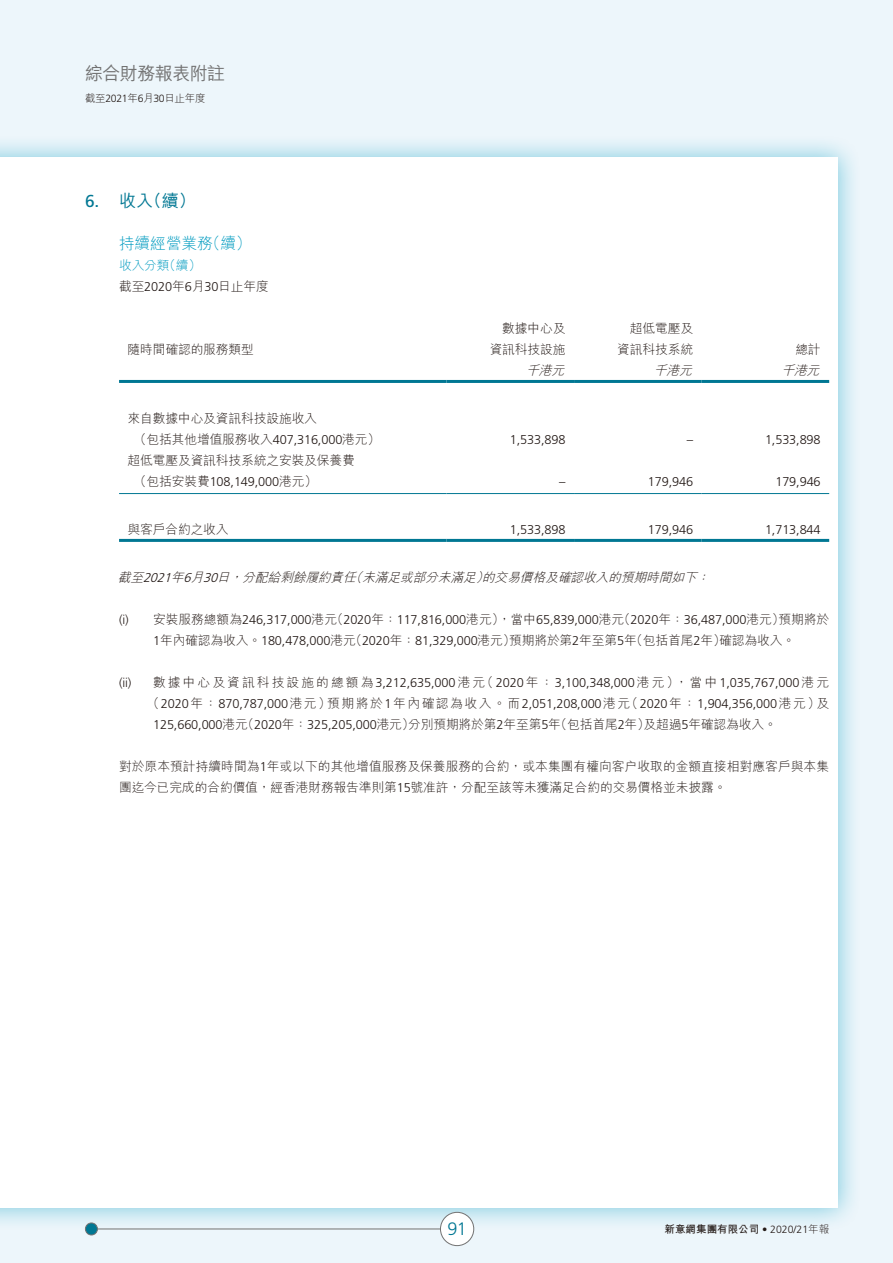
<style>
.page{position:relative;width:893px;height:1263px;background:#edf6fb}
.page>*{position:absolute;margin:0;border:0;box-sizing:border-box;transform-origin:0 0}
.t1{font:500 18px "M Hei HK";letter-spacing:-.03em;color:#727272}
.t2{font:300 18px "Frutiger LT Std";color:#007793}
.t3{font:500 17.25px "M Hei HK";color:#007793}
.t4{font:300 15.75px "M Hei HK";letter-spacing:-.01em;color:#009bc0}
.t5{font:300 12.75px/21px "M Hei HK";letter-spacing:-.01em;color:#231916}
.t6{font:300 12.75px/21px "Frutiger LT Std";letter-spacing:-.01em;color:#231916;text-align:center}
.t7{font:italic 300 12.75px "M Hei HK";color:#231916}
.t8{font:700 10.5px "M Hei HK";color:#231916}
.t9{font:300 10.5px "M Hei HK";letter-spacing:-.03em;color:#231916}
.s1{font-family:"Frutiger LT Std"}
.s2{font-family:"Frutiger LT Std";font-weight:400}
.s3{color:#009bc0}
.s4{font-family:"M Hei HK"}
.s5{font-family:"Frutiger LT Std";font-weight:300}
.s6{font-weight:300}
</style>
<div class="page">
<div style="left:0;top:133px;width:861px;height:1098px;background:#009bc0;opacity:.5"></div>
<div style="left:0;top:157px;width:838px;height:1051px;background:#fff"></div>
<hr style="left:91px;top:1228px;width:366px;height:1px;background:#727272">
<div style="left:440px;top:1212px;width:34px;height:33px;background:#fff;border-radius:50%"></div>
<div style="left:440px;top:1212px;width:34px;height:34px;border:1px solid #727272;border-radius:50%"></div>
<div style="left:85px;top:1223px;width:12px;height:12px;background:#007793;border-radius:50%"></div>
<div style="left:85px;top:1222px;width:13px;height:13px;border:1px solid #727272;border-radius:50%"></div>
<hr style="left:119px;top:380px;width:327px;height:3px;background:#007793">
<hr style="left:446px;top:380px;width:128px;height:3px;background:#007793">
<hr style="left:574px;top:380px;width:128px;height:3px;background:#007793">
<hr style="left:702px;top:380px;width:127px;height:3px;background:#007793">
<hr style="left:119px;top:493px;width:327px;height:1px;background:#007793">
<hr style="left:446px;top:493px;width:128px;height:1px;background:#007793">
<hr style="left:574px;top:493px;width:128px;height:1px;background:#007793">
<hr style="left:702px;top:493px;width:127px;height:1px;background:#007793">
<hr style="left:119px;top:539px;width:327px;height:3px;background:#007793">
<hr style="left:446px;top:539px;width:128px;height:3px;background:#007793">
<hr style="left:574px;top:539px;width:128px;height:3px;background:#007793">
<hr style="left:702px;top:539px;width:127px;height:3px;background:#007793">
<h1 class="t1" style="left:85px;top:60px;width:142px">綜合財務報表附註</h1>
<p class="t9" style="left:85px;top:91px;width:122px">截至<span class="s1">2021</span>年<span class="s1">6</span>月<span class="s1">30</span>日止年度</p>
<h2 class="t3" style="left:85px;top:188px;width:112px"><span class="s2">6.</span> 收入（續）</h2>
<p class="t4" style="left:119px;top:232px;width:134px">持續經營業務（續）</p>
<p class="t5" style="left:119px;top:255px;width:151px"><span class="s3">收入分類（續）<br></span>截至<span class="s1">2020</span>年<span class="s1">6</span>月<span class="s1">30</span>日止年度</p>
<p class="t5" style="left:128px;top:339px;width:128px">隨時間確認的服務類型</p>
<p class="t5" style="left:134px;top:408px;width:248px;text-indent:-6px">來自數據中心及資訊科技設施收入<br>（包括其他增值服務收入<span class="s1">407,316,000</span>港元）</p>
<p class="t5" style="left:490px;top:318px;width:77px;text-align:right">數據中心及資訊科技設施</p>
<p class="t5" style="left:617px;top:318px;width:77px;text-align:right">超低電壓及資訊科技系統</p>
<p class="t5" style="left:795px;top:339px;width:27px">總計</p>
<p class="t7" style="left:526px;top:362px;width:44px">千港元</p>
<p class="t7" style="left:654px;top:362px;width:44px">千港元</p>
<p class="t7" style="left:781px;top:362px;width:44px">千港元</p>
<p class="t6" style="left:510px;top:430px;width:57px">1,533,898</p>
<p class="t6" style="left:687px;top:430px;width:8px">–</p>
<p class="t6" style="left:765px;top:430px;width:57px">1,533,898</p>
<p class="t5" style="left:128px;top:450px;width:229px">超低電壓及資訊科技系統之安裝及保養費</p>
<p class="t6" style="left:134px;top:472px;width:185px"><span class="s4">（包括安裝費</span>108,149,000<span class="s4">港元）</span></p>
<p class="t6" style="left:559px;top:472px;width:8px">–</p>
<p class="t6" style="left:648px;top:472px;width:47px">179,946</p>
<p class="t6" style="left:775px;top:472px;width:47px">179,946</p>
<p class="t5" style="left:128px;top:519px;width:103px">與客戶合約之收入</p>
<p class="t6" style="left:510px;top:520px;width:57px">1,533,898</p>
<p class="t6" style="left:648px;top:520px;width:47px">179,946</p>
<p class="t6" style="left:765px;top:520px;width:57px">1,713,844</p>
<p class="t7" style="left:118px;top:569px;width:598px">截至<span class="s1">2021</span>年<span class="s1">6</span>月<span class="s1">30</span>日，分配給剩餘履約責任（未滿足或部分未滿足）的交易價格及確認收入的預期時間如下：</p>
<p class="t6" style="left:119px;top:610px;width:712px">(i) <span class="s4">安裝服務總額為</span>246,317,000<span class="s4">港元（</span>2020<span class="s4">年：</span>117,816,000<span class="s4">港元），當中</span>65,839,000<span class="s4">港元（</span>2020<span class="s4">年：</span>36,487,000<span class="s4">港元）預期將於</span></p>
<p class="t5" style="left:153px;top:630px;width:643px"><span class="s1">1</span>年內確認為收入。<span class="s1">180,478,000</span>港元（<span class="s1">2020</span>年：<span class="s1">81,329,000</span>港元）預期將於第<span class="s1">2</span>年至第<span class="s1">5</span>年（包括首尾<span class="s1">2</span>年）確認為收入。</p>
<p class="t6" style="left:119px;top:673px;width:14px">(ii)</p>
<p class="t6" style="left:147px;top:673px;width:684px"><span class="s4">數據中心及資訊科技設施的總額為</span> 3,212,635,000 <span class="s4">港元（</span> 2020 <span class="s4">年：</span>3,100,348,000 <span class="s4">港元），當中</span> 1,035,767,000 <span class="s4">港元（</span>2020<span class="s4">年：</span>870,787,000<span class="s4">港元）預期將於</span>1<span class="s4">年內確認為收入。而</span>2,051,208,000<span class="s4">港元（</span>2020<span class="s4">年：</span>1,904,356,000<span class="s4">港元）及</span></p>
<p class="t5" style="left:153px;top:714px;width:625px"><span class="s1">125,660,000</span>港元（<span class="s1">2020</span>年：<span class="s1">325,205,000</span>港元）分別預期將於第<span class="s1">2</span>年至第<span class="s1">5</span>年（包括首尾<span class="s1">2</span>年）及超過<span class="s1">5</span>年確認為收入。</p>
<p class="t5" style="left:119px;top:756px;width:712px">對於原本預計持續時間為<span class="s1">1</span>年或以下的其他增值服務及保養服務的合約，或本集團有權向客户收取的金額直接相對應客戶與本集團迄今已完成的合約價值，經香港財務報告準則第<span class="s1">15</span>號准許，分配至該等未獲滿足合約的交易價格並未披露。</p>
<h1 class="t2" style="left:447px;top:1218px;width:21px">91</h1>
<p class="t8" style="left:665px;top:1221px;width:166px">新意網集團有限公司 <span class="s5">• 2020/21</span><span class="s6">年報</span></p>
</div>
